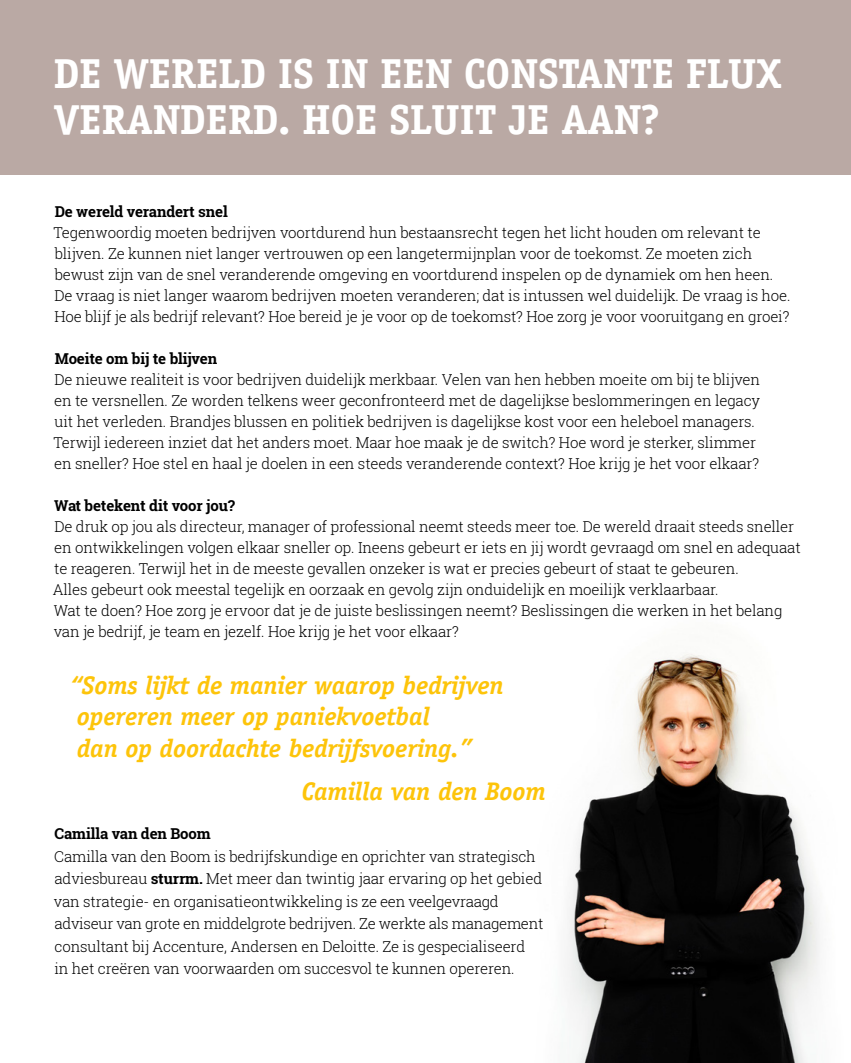
<style>
.page{position:relative;width:851px;height:1063px;background:#fff}
.page>*{position:absolute;margin:0;border:0;box-sizing:border-box;transform-origin:0 0}
.t1{font:700 42px/46.5px "Officina Serif Std";letter-spacing:-.01em;color:#fff}
.t2{font:italic 700 25.5px/31.5px "Officina Serif Std";letter-spacing:-.01em;color:#fdc40a}
.t3{font:300 15px/21px "Roboto Slab";letter-spacing:-.01em;color:#000}
.t4{font:700 15px "Roboto Slab";letter-spacing:-.01em;color:#000}
.s1{font-weight:700}
</style>
<div class="page">
<img style="left:567px;top:654px;width:253px;height:409px">
<div style="left:0;top:0;width:850px;height:174px;background:#baa9a4"></div>
<h1 class="t1" style="left:54px;top:50px;width:729px">DE WERELD IS IN EEN CONSTANTE FLUX<br>VERANDERD. HOE SLUIT JE AAN?</h1>
<p class="t4" style="left:55px;top:201px;width:174px">De wereld verandert snel</p>
<p class="t3" style="left:53px;top:221px;width:738px">Tegenwoordig moeten bedrijven voortdurend hun bestaansrecht tegen het licht houden om relevant te blijven. Ze kunnen niet langer vertrouwen op een langetermijnplan voor de toekomst. Ze moeten zich bewust zijn van de snel veranderende omgeving en voortdurend inspelen op de dynamiek om hen heen.<br>De vraag is niet langer waarom bedrijven moeten veranderen; dat is intussen wel duidelijk. De vraag is hoe.<br>Hoe blijf je als bedrijf relevant? Hoe bereid je je voor op de toekomst? Hoe zorg je voor vooruitgang en groei?</p>
<p class="t4" style="left:55px;top:348px;width:164px">Moeite om bij te blijven</p>
<p class="t3" style="left:53px;top:368px;width:708px">De nieuwe realiteit is voor bedrijven duidelijk merkbaar. Velen van hen hebben moeite om bij te blijven en te versnellen. Ze worden telkens weer geconfronteerd met de dagelijkse beslommeringen en legacy uit het verleden. Brandjes blussen en politiek bedrijven is dagelijkse kost voor een heleboel managers.<br>Terwijl iedereen inziet dat het anders moet. Maar hoe maak je de switch? Hoe word je sterker, slimmer en sneller? Hoe stel en haal je doelen in een steeds veranderende context? Hoe krijg je het voor elkaar?</p>
<p class="t4" style="left:54px;top:495px;width:182px">Wat betekent dit voor jou?</p>
<p class="t3" style="left:53px;top:515px;width:749px">De druk op jou als directeur, manager of professional neemt steeds meer toe. De wereld draait steeds sneller en ontwikkelingen volgen elkaar sneller op. Ineens gebeurt er iets en jij wordt gevraagd om snel en adequaat te reageren. Terwijl het in de meeste gevallen onzeker is wat er precies gebeurt of staat te gebeuren.<br>Alles gebeurt ook meestal tegelijk en oorzaak en gevolg zijn onduidelijk en moeilijk verklaarbaar.<br>Wat te doen? Hoe zorg je ervoor dat je de juiste beslissingen neemt? Beslissingen die werken in het belang van je bedrijf, je team en jezelf. Hoe krijg je het voor elkaar?</p>
<h2 class="t2" style="left:69px;top:669px;width:435px">“Soms lijkt de manier waarop bedrijven opereren meer op paniekvoetbal<br>dan op doordachte bedrijfsvoering.”</h2>
<h2 class="t2" style="left:301px;top:776px;width:246px">Camilla van den Boom</h2>
<p class="t4" style="left:55px;top:823px;width:157px">Camilla van den Boom</p>
<p class="t3" style="left:54px;top:845px;width:491px;line-height:22.5px">Camilla van den Boom is bedrijfskundige en oprichter van strategisch adviesbureau <span class="s1">sturrm.</span> Met meer dan twintig jaar ervaring op het gebied van strategie- en organisatieontwikkeling is ze een veelgevraagd adviseur van grote en middelgrote bedrijven. Ze werkte als management consultant bij Accenture, Andersen en Deloitte. Ze is gespecialiseerd<br>in het creëren van voorwaarden om succesvol te kunnen opereren.</p>
</div>
